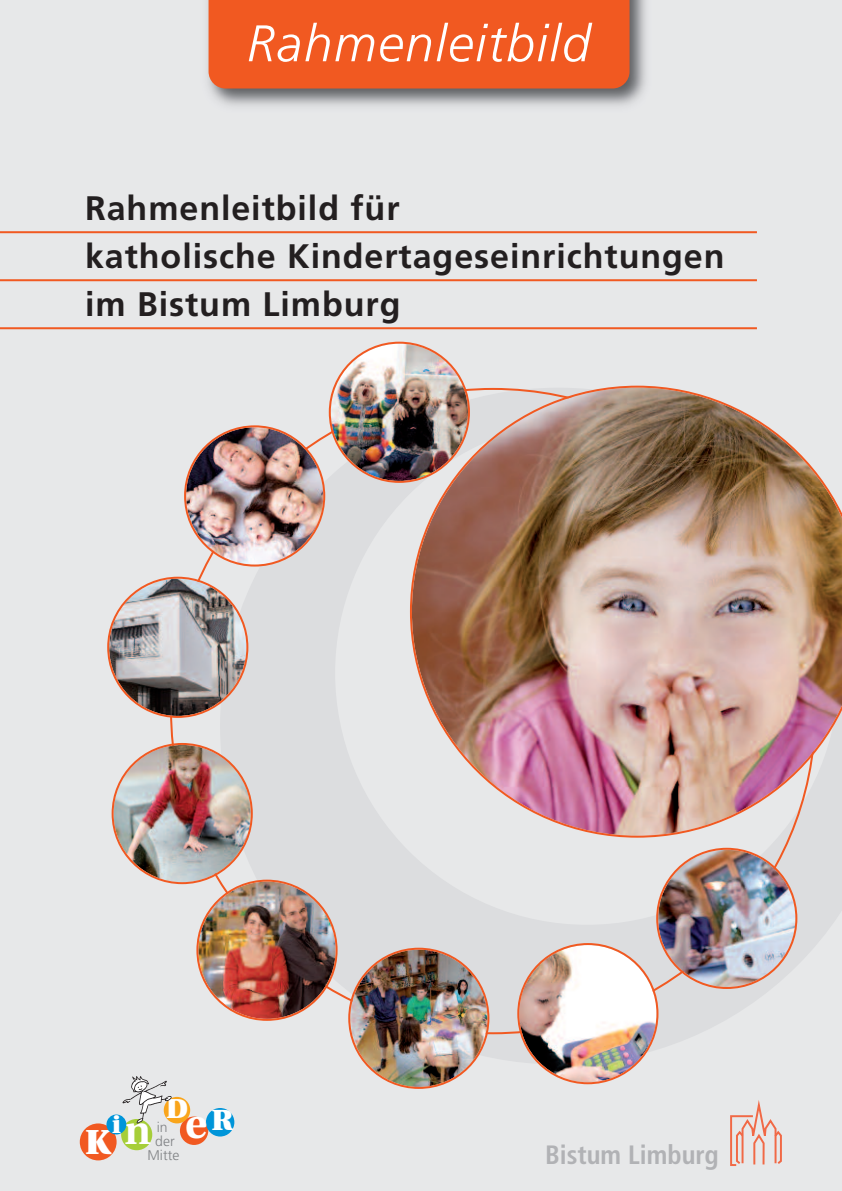
<style>
.page{position:relative;width:842px;height:1191px;background:#e7e8e9}
.page>*{position:absolute;margin:0;border:0;box-sizing:border-box;transform-origin:0 0}
.t1{font:italic 300 51.4px "Frutiger";letter-spacing:.03em;color:#fff}
.t2{font:700 42px "Utopia";color:#fff}
.t3{font:700 41.4px "Utopia";color:#fff}
.t4{font:900 34.6px "Utopia";color:#fff}
.t5{font:700 34px/48px "Frutiger";letter-spacing:.03em;color:#231f20}
.t6{font:900 27.4px "Utopia";color:#fff}
.t7{font:26.6px "Frutiger Bold Cn+PKPQOA";color:#b1b2b5}
.t8{font:900 23.6px "Utopia";color:#fff}
.t9{font:300 14px/14px "Frutiger";color:#808285;text-align:center}
</style>
<div class="page">
<svg style="left:489px;top:837px;width:353px;height:225px"></svg>
<svg style="left:170px;top:566px;width:646px;height:468px"></svg>
<svg style="left:730px;top:1100px;width:52px;height:66px"></svg>
<img style="left:207px;top:0;width:439px;height:106px">
<div style="left:209px;top:0;width:420px;height:88px;background:#f15921"></div>
<img style="left:410px;top:386px;width:432px;height:451px">
<img style="left:107px;top:576px;width:141px;height:142px">
<img style="left:348px;top:947px;width:141px;height:142px">
<img style="left:184px;top:342px;width:286px;height:224px">
<img style="left:517px;top:847px;width:280px;height:237px">
<img style="left:112px;top:743px;width:226px;height:277px">
<hr style="left:0;top:231px;width:757px;height:2px;background:#f15921">
<hr style="left:0;top:279px;width:757px;height:2px;background:#f15921">
<hr style="left:0;top:327px;width:757px;height:2px;background:#f15921">
<div style="left:80px;top:1123px;width:37px;height:37px;background:#f15921;border-radius:50%"></div>
<div style="left:180px;top:1116px;width:28px;height:29px;background:#f15921;border-radius:50%"></div>
<div style="left:164px;top:1096px;width:26px;height:27px;background:#f9a51b;border-radius:50%"></div>
<div style="left:121px;top:1119px;width:31px;height:31px;background:#a6ce39;border-radius:50%"></div>
<div style="left:206px;top:1108px;width:28px;height:28px;background:#0095d9;border-radius:50%"></div>
<svg style="left:123px;top:1076px;width:49px;height:47px"></svg>
<div style="left:106px;top:1114px;width:20px;height:20px;background:#0095d9;border-radius:50%"></div>
<h1 class="t1" style="left:247px;top:23px;width:345px">Rahmenleitbild</h1>
<p class="t5" style="left:85px;top:186px;width:641px">Rahmenleitbild für<br>katholische Kindertageseinrichtungen im Bistum Limburg</p>
<p class="t6" style="left:166px;top:1097px;width:24px">D</p>
<p class="t8" style="left:112px;top:1114px;width:10px">i</p>
<p class="t2" style="left:185px;top:1107px;width:49px">e<sup>R</sup></p>
<p class="t4" style="left:85px;top:1128px;width:27px">K</p>
<p class="t9" style="left:147px;top:1121px;width:33px">in der<br>Mitte</p>
<p class="t3" style="left:124px;top:1113px;width:28px">n</p>
<p class="t7" style="left:545px;top:1143px;width:175px">Bistum Limburg</p>
</div>
